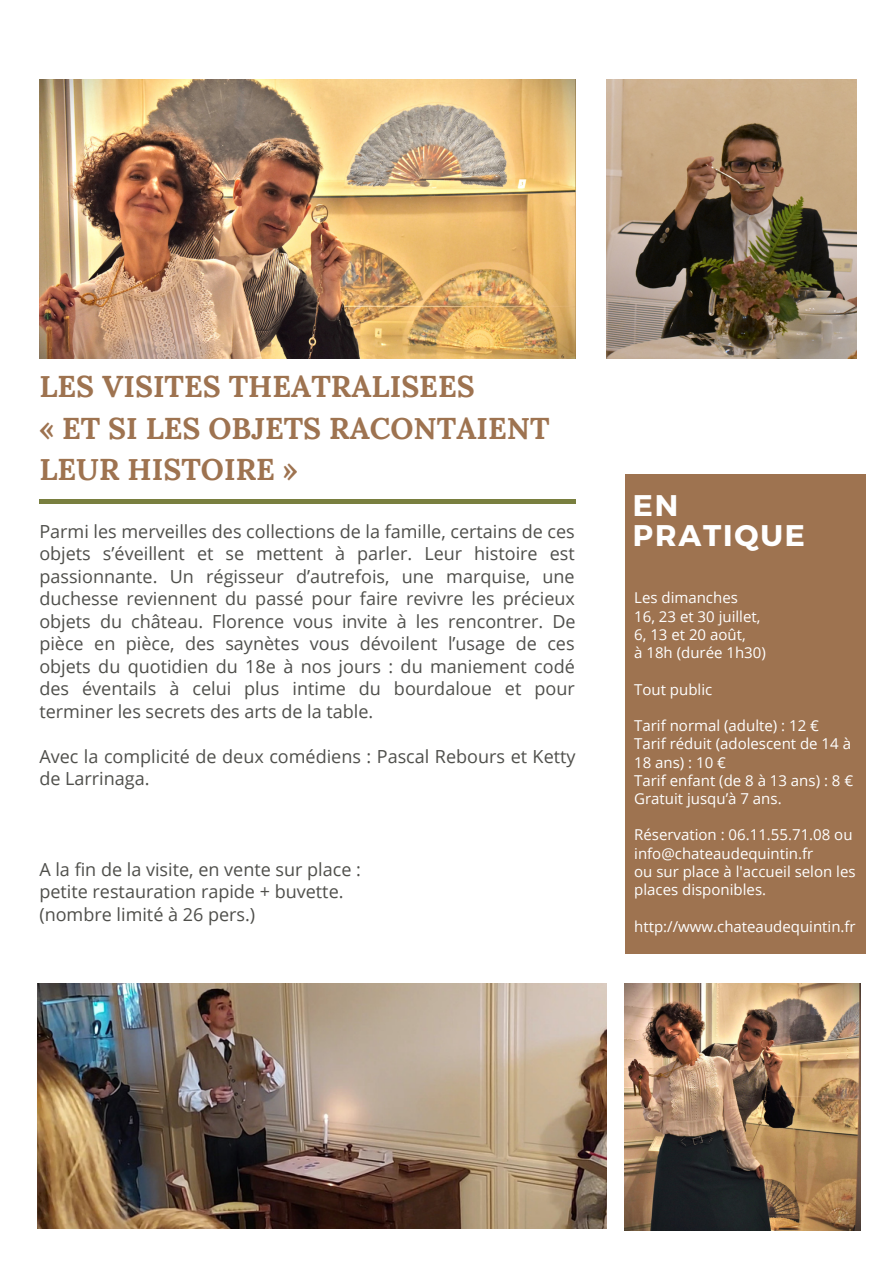
<style>
.page{position:relative;width:894px;height:1264px;background:#fff}
.page>*{position:absolute;margin:0;border:0;box-sizing:border-box;transform-origin:0 0}
.t1{font:700 30px/41.5px "Lora";color:#9e7350}
.t2{font:700 29.85px/30.5px "Montserrat";letter-spacing:.06em;color:#fff}
.t3{font:18px/22.5px "Open Sans";color:#4f4f4b;text-align:justify}
.t4{font:15px/18.1px "Open Sans";color:#fff}
</style>
<div class="page">
<div style="left:624px;top:474px;width:241px;height:479px;background:#9e7350"></div>
<img style="left:37px;top:983px;width:569px;height:244px">
<img style="left:39px;top:80px;width:536px;height:278px">
<img style="left:606px;top:80px;width:250px;height:278px">
<hr style="left:39px;top:499px;width:536px;height:4px;background:#797f3f">
<img style="left:624px;top:983px;width:236px;height:247px">
<p class="t1" style="left:39px;top:365px;width:437px">LES VISITES THEATRALISEES</p>
<p class="t1" style="left:39px;top:407px;width:511px">« ET SI LES OBJETS RACONTAIENT<br>LEUR HISTOIRE »</p>
<p class="t3" style="left:39px;top:519px;width:537px">Parmi les merveilles des collections de la famille, certains de ces objets s’éveillent et se mettent à parler. Leur histoire est passionnante. Un régisseur d’autrefois, une marquise, une duchesse reviennent du passé pour faire revivre les précieux objets du château. Florence vous invite à les rencontrer. De pièce en pièce, des saynètes vous dévoilent l’usage de ces objets du quotidien du 18e à nos jours : du maniement codé des éventails à celui plus intime du bourdaloue et pour terminer les secrets des arts de la table.</p>
<p class="t3" style="left:39px;top:744px;width:537px">Avec la complicité de deux comédiens : Pascal Rebours et Ketty de Larrinaga.</p>
<p class="t3" style="left:39px;top:857px;width:323px">A la fin de la visite, en vente sur place :</p>
<p class="t3" style="left:39px;top:879px;width:305px">petite restauration rapide + buvette.</p>
<p class="t3" style="left:39px;top:902px;width:217px">(nombre limité à 26 pers.)</p>
<p class="t2" style="left:632px;top:488px;width:173px">EN<br>PRATIQUE</p>
<p class="t4" style="left:634px;top:588px;width:105px">Les dimanches</p>
<p class="t4" style="left:634px;top:607px;width:128px">16, 23 et 30 juillet,</p>
<p class="t4" style="left:634px;top:625px;width:113px">6, 13 et 20 août,</p>
<p class="t4" style="left:634px;top:643px;width:133px">à 18h (durée 1h30)</p>
<p class="t4" style="left:634px;top:679px;width:80px">Tout public</p>
<p class="t4" style="left:634px;top:716px;width:186px">Tarif normal (adulte) : 12 €</p>
<p class="t4" style="left:634px;top:734px;width:218px">Tarif réduit (adolescent de 14 à<br>18 ans) : 10 €</p>
<p class="t4" style="left:634px;top:770px;width:220px">Tarif enfant (de 8 à 13 ans) : 8 €</p>
<p class="t4" style="left:634px;top:789px;width:149px">Gratuit jusqu’à 7 ans.</p>
<p class="t4" style="left:634px;top:825px;width:220px">Réservation : 06.11.55.71.08 ou info@chateaudequintin.fr</p>
<p class="t4" style="left:634px;top:862px;width:223px">ou sur place à l'accueil selon les places disponibles.</p>
<p class="t4" style="left:634px;top:916px;width:223px">http://www.chateaudequintin.fr</p>
</div>
